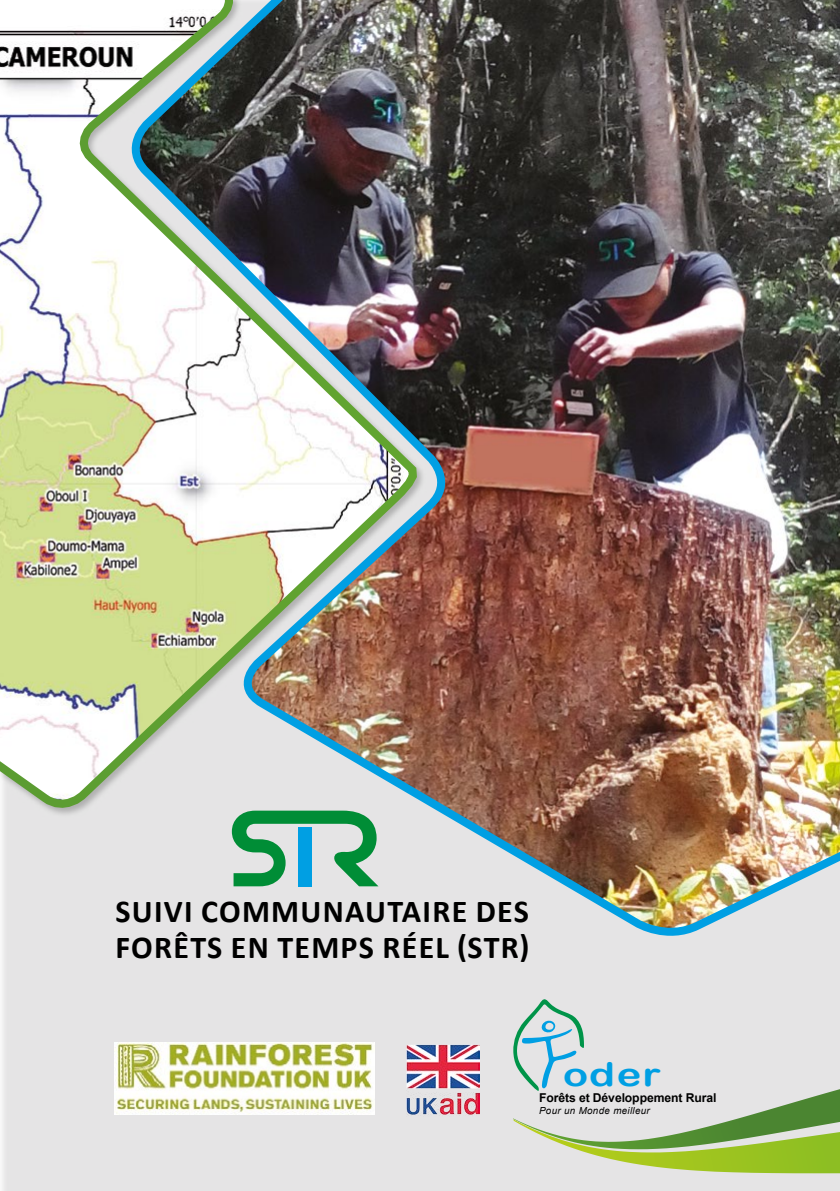
<style>
.page{position:relative;width:840px;height:1191px;background:#fff}
.page>*{position:absolute;margin:0;border:0;box-sizing:border-box;transform-origin:0 0}
.t1{font:32.8px "Arial Rounded MT Bold";color:#009fe3;scale:1.27 1}
.t2{font:700 32px/36px "Calibri";letter-spacing:.04em;color:#000}
.t3{font:700 17px "Myriad Pro";color:#000}
.t4{font:700 12.2px "Arial";letter-spacing:-.01em;color:#000}
.t5{font:italic 9.8px "Arial";letter-spacing:.035em;color:#000}
</style>
<div class="page">
<div style="left:2px;top:940px;width:837px;height:251px;background:#e5e4e5"></div>
<svg style="left:0;top:30px;width:423px;height:954px"></svg>
<img style="left:122px;top:0;width:717px;height:940px">
<svg style="left:232px;top:810px;width:146px;height:76px;background:#77bb9e"></svg>
<img style="left:114px;top:1042px;width:260px;height:72px">
<svg style="left:512px;top:998px;width:327px;height:175px;background:#cbd7bf"></svg>
<img style="left:406px;top:1044px;width:73px;height:72px">
<p class="t3" style="left:210px;top:895px;width:192px">Suivi communautaire des</p>
<p class="t2" style="left:115px;top:892px;width:415px">SUIVI COMMUNAUTAIRE DES<br>FORÊTS EN TEMPS RÉEL (STR)</p>
<p class="t1" style="left:562px;top:1055px;width:78px">oder</p>
<p class="t4" style="left:539px;top:1089px;width:179px">Forêts et Développement Rural</p>
<p class="t5" style="left:539px;top:1104px;width:112px">Pour un Monde meilleur</p>
</div>
